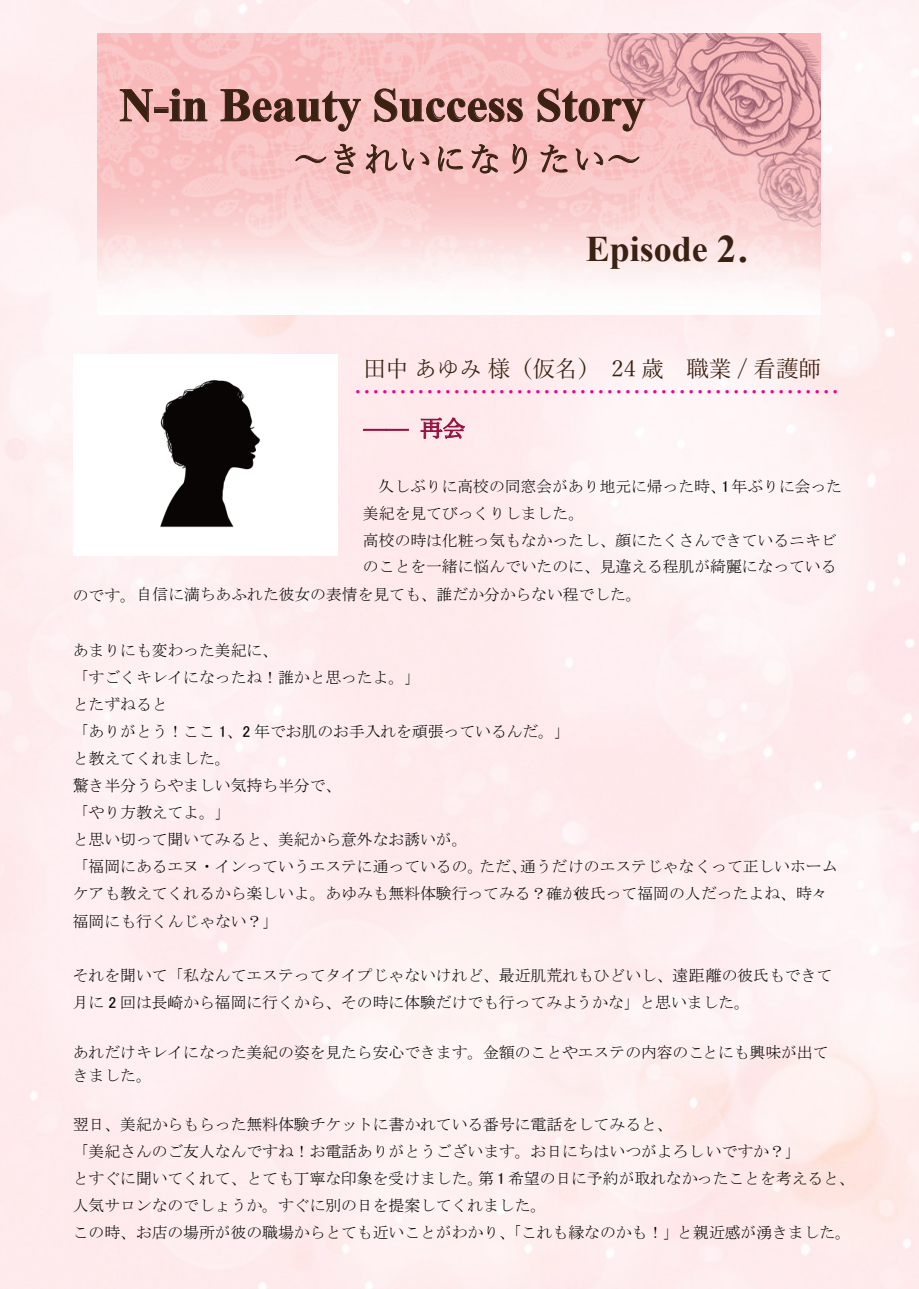
<style>
.page{position:relative;width:919px;height:1289px;background:#fff}
.page>*{position:absolute;margin:0;border:0;box-sizing:border-box;transform-origin:0 0}
.t1{font:700 46.95px "Times New Roman";color:#3a2111}
.t2{font:700 36px "Times New Roman";color:#3a2111}
.t3{font:34.8px "Yu Mincho";color:#3a2111}
.t4{font:27px "Koz Go Pr 6 N";color:#ed028c}
.t5{font:22.5px "Yu Mincho";color:#3a2111}
.t6{font:22.5px "Yu Mincho";color:#961240}
.t7{font:15.9px/27px "MS Mincho";color:#030303}
.s1{font-size:39px}
.s2{font-family:"MS P Gothic"}
</style>
<div class="page">
<div style="left:0;top:1px;width:918px;height:1287px;background:#feeeef"></div>
<img style="left:98px;top:34px;width:722px;height:281px">
<svg style="left:120px;top:89px;width:33px;height:33px"></svg>
<div style="left:154px;top:107px;width:14px;height:6px;border:1px solid #3a2111"></div>
<svg style="left:170px;top:89px;width:37px;height:32px"></svg>
<svg style="left:221px;top:89px;width:140px;height:42px"></svg>
<svg style="left:374px;top:89px;width:148px;height:33px"></svg>
<svg style="left:537px;top:89px;width:108px;height:42px"></svg>
<svg style="left:295px;top:155px;width:31px;height:8px"></svg>
<svg style="left:334px;top:143px;width:22px;height:31px"></svg>
<svg style="left:365px;top:144px;width:64px;height:61px"></svg>
<svg style="left:438px;top:146px;width:25px;height:26px"></svg>
<svg style="left:471px;top:144px;width:27px;height:30px"></svg>
<svg style="left:512px;top:143px;width:15px;height:31px"></svg>
<svg style="left:540px;top:144px;width:28px;height:29px"></svg>
<svg style="left:575px;top:148px;width:64px;height:22px"></svg>
<svg style="left:363px;top:429px;width:45px;height:1px"></svg>
<svg style="left:420px;top:417px;width:45px;height:22px"></svg>
<img style="left:62px;top:341px;width:301px;height:213px">
<h1 class="t1" style="left:120px;top:71px;width:527px">N-in Beauty Success Story</h1>
<h3 class="t3" style="left:120px;top:127px;width:523px">　　　　　～きれいになりたい～</h3>
<h2 class="t2" style="left:586px;top:223px;width:163px">Episode <span class="s1">2.</span></h2>
<h3 class="t5" style="left:363px;top:348px;width:459px">田中 あゆみ 様（仮名）　24 歳　職業 / 看護師</h3>
<h3 class="t6" style="left:363px;top:407px;width:103px">—— 再会</h3>
<h3 class="t4" style="left:353px;top:377px;width:488px">………………………………………………</h3>
<p class="t7" style="left:363px;top:472px;width:480px;text-indent:15px">久しぶりに高校の同窓会があり地元に帰った時、<span class="s2">1</span>年ぶりに会った美紀を見てびっくりしました。<br>高校の時は化粧っ気もなかったし、顔にたくさんできているニキビのことを一緒に悩んでいたのに、見違える程肌が綺麗になっている</p>
<p class="t7" style="left:73px;top:581px;width:570px">のです。自信に満ちあふれた彼女の表情を見ても、誰だか分からない程でした。</p>
<p class="t7" style="left:73px;top:637px;width:766px">あまりにも変わった美紀に、<br>「すごくキレイになったね！誰かと思ったよ。」<br>とたずねると<br>「ありがとう！ここ <span class="s2">1</span>、<span class="s2">2</span> 年でお肌のお手入れを頑張っているんだ。」<br>と教えてくれました。<br>驚き半分うらやましい気持ち半分で、<br>「やり方教えてよ。」<br>と思い切って聞いてみると、美紀から意外なお誘いが。<br>「福岡にあるエヌ・インっていうエステに通っているの。ただ、通うだけのエステじゃなくって正しいホームケアも教えてくれるから楽しいよ。あゆみも無料体験行ってみる？確か彼氏って福岡の人だったよね、時々福岡にも行くんじゃない？」</p>
<p class="t7" style="left:73px;top:961px;width:761px">それを聞いて「私なんてエステってタイプじゃないけれど、最近肌荒れもひどいし、遠距離の彼氏もできて月に <span class="s2">2</span> 回は長崎から福岡に行くから、その時に体験だけでも行ってみようかな」と思いました。</p>
<p class="t7" style="left:73px;top:1040px;width:757px;line-height:23px">あれだけキレイになった美紀の姿を見たら安心できます。金額のことやエステの内容のことにも興味が出てきました。</p>
<p class="t7" style="left:73px;top:1110px;width:783px">翌日、美紀からもらった無料体験チケットに書かれている番号に電話をしてみると、<br>「美紀さんのご友人なんですね！お電話ありがとうございます。お日にちはいつがよろしいですか？」<br>とすぐに聞いてくれて、とても丁寧な印象を受けました。第 <span class="s2">1</span> 希望の日に予約が取れなかったことを考えると、人気サロンなのでしょうか。すぐに別の日を提案してくれました。<br>この時、お店の場所が彼の職場からとても近いことがわかり、「これも縁なのかも！」と親近感が湧きました。</p>
</div>
